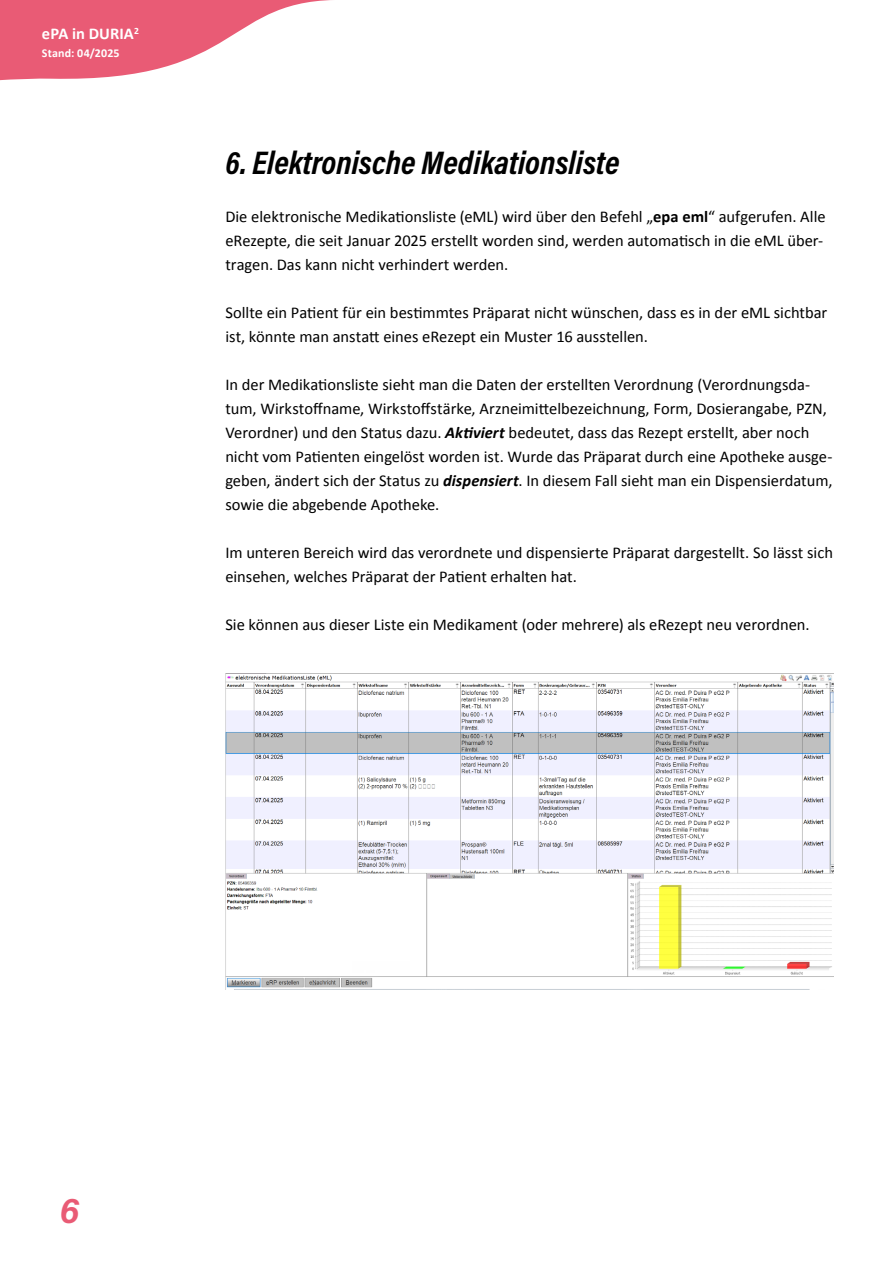
<style>
.page{position:relative;width:893px;height:1263px;background:#fff}
.page>*{position:absolute;margin:0;border:0;box-sizing:border-box;transform-origin:0 0}
.t1{font:36px "Acumin Variable Concept";color:#e95b75}
.Ü1{font:33px "Acumin Variable Concept";color:#000}
.Fließtext{font:16.5px/24px "Calibri";letter-spacing:-.005em;color:#000}
.t2{font:700 16.5px "Calibri";color:#fff}
.t3{font:700 12px "Calibri";letter-spacing:.015em;color:#fff}
.s1{font-weight:700}
.s2{font-weight:700;font-style:italic}
</style>
<div class="page">
<svg style="left:0;top:0;width:332px;height:81px;fill:#e95b75"></svg>
<img style="left:225px;top:673px;width:608px;height:317px">
<p class="t2" style="left:42px;top:22px;width:98px">ePA in DURIA<sup>2</sup></p>
<p class="t3" style="left:42px;top:45px;width:79px">Stand: 04/2025</p>
<p class="Ü1" style="left:225px;top:140px;width:396px">6. Elektronische Medikationsliste</p>
<p class="Fließtext" style="left:225px;top:204px;width:602px">Die elektronische Medikationsliste (eML) wird über den Befehl „<span class="s1">epa eml</span>“ aufgerufen. Alle eRezepte, die seit Januar 2025 erstellt worden sind, werden automatisch in die eML über&shy;tragen. Das kann nicht verhindert werden.</p>
<p class="Fließtext" style="left:225px;top:300px;width:603px">Sollte ein Patient für ein bestimmtes Präparat nicht wünschen, dass es in der eML sichtbar ist, könnte man anstatt eines eRezept ein Muster 16 ausstellen.</p>
<p class="Fließtext" style="left:225px;top:372px;width:609px">In der Medikationsliste sieht man die Daten der erstellten Verordnung (Verordnungsda&shy;tum, Wirkstoffname, Wirkstoffstärke, Arzneimittelbezeichnung, Form, Dosierangabe, PZN, Verordner) und den Status dazu. <span class="s2">Aktiviert</span> bedeutet, dass das Rezept erstellt, aber noch nicht vom Patienten eingelöst worden ist. Wurde das Präparat durch eine Apotheke ausge&shy;geben, ändert sich der Status zu <span class="s2">dispensiert</span>. In diesem Fall sieht man ein Dispensierdatum, sowie die abgebende Apotheke.</p>
<p class="Fließtext" style="left:225px;top:540px;width:609px">Im unteren Bereich wird das verordnete und dispensierte Präparat dargestellt. So lässt sich einsehen, welches Präparat der Patient erhalten hat.</p>
<p class="Fließtext" style="left:225px;top:612px;width:586px">Sie können aus dieser Liste ein Medikament (oder mehrere) als eRezept neu verordnen.</p>
<h1 class="t1" style="left:60px;top:1185px;width:21px">6</h1>
</div>
